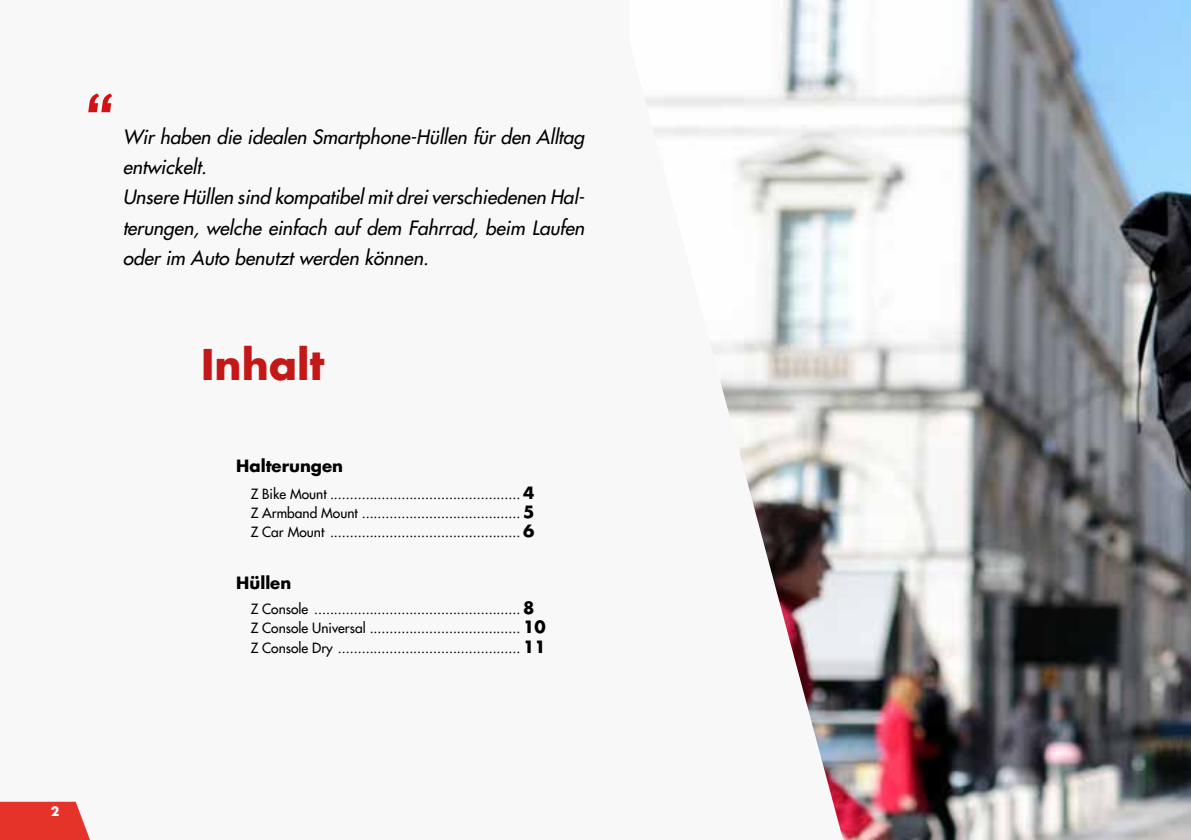
<style>
.page{position:relative;width:1191px;height:840px;background:#fff}
.page>*{position:absolute;margin:0;border:0;box-sizing:border-box;transform-origin:0 0}
.t1{font:italic 700 73.8px "Azoft Sans";color:#d31216}
.t2{font:700 41.2px "Futura";color:#c41717}
.t3{font:italic 19.2px/30.2px "Futura";color:#000}
.t4{font:700 16.4px "Futura";color:#000}
.t5{font:13.8px/19.2px "Futura";color:#000;text-align:justify}
.t6{font:700 12.4px "Futura";color:#fff}
.s1{font-weight:700;font-size:16.4px}
</style>
<div class="page">
<div style="left:0;top:0;width:1191px;height:839px;background:#f8f8f8"></div>
<img style="left:646px;top:0;width:545px;height:839px">
<svg style="left:0;top:801px;width:90px;height:38px;background:#e84a41"></svg>
<div style="left:35px;top:804px;width:40px;height:13px;background:#e63329"></div>
<h1 class="t1" style="left:82px;top:72px;width:28px">‘‘</h1>
<h3 class="t3" style="left:123px;top:121px;width:467px">Wir haben die idealen Smartphone-Hüllen für den Alltag entwickelt.<br>Unsere Hüllen sind kompatibelmitdreiverschiedenen Hal&shy;terungen, welche einfach auf dem Fahrrad, beim Laufen oder im Auto benutzt werden können.</h3>
<h2 class="t2" style="left:201px;top:336px;width:125px">Inhalt</h2>
<p class="t4" style="left:236px;top:453px;width:108px">Halterungen</p>
<p class="t5" style="left:251px;top:483px;width:285px">Z Bike Mount ................................................ <span class="s1">4<br></span>Z Armband Mount ........................................ <span class="s1">5<br></span>Z Car Mount ................................................ <span class="s1">6</span></p>
<p class="t4" style="left:236px;top:571px;width:56px">Hüllen</p>
<p class="t5" style="left:251px;top:599px;width:296px;text-align:left">Z Console .................................................... <span class="s1">8<br></span>Z Console Universal ...................................... <span class="s1">10<br></span>Z Console Dry .............................................. <span class="s1">11</span></p>
<p class="t6" style="left:51px;top:802px;width:10px">2</p>
</div>
